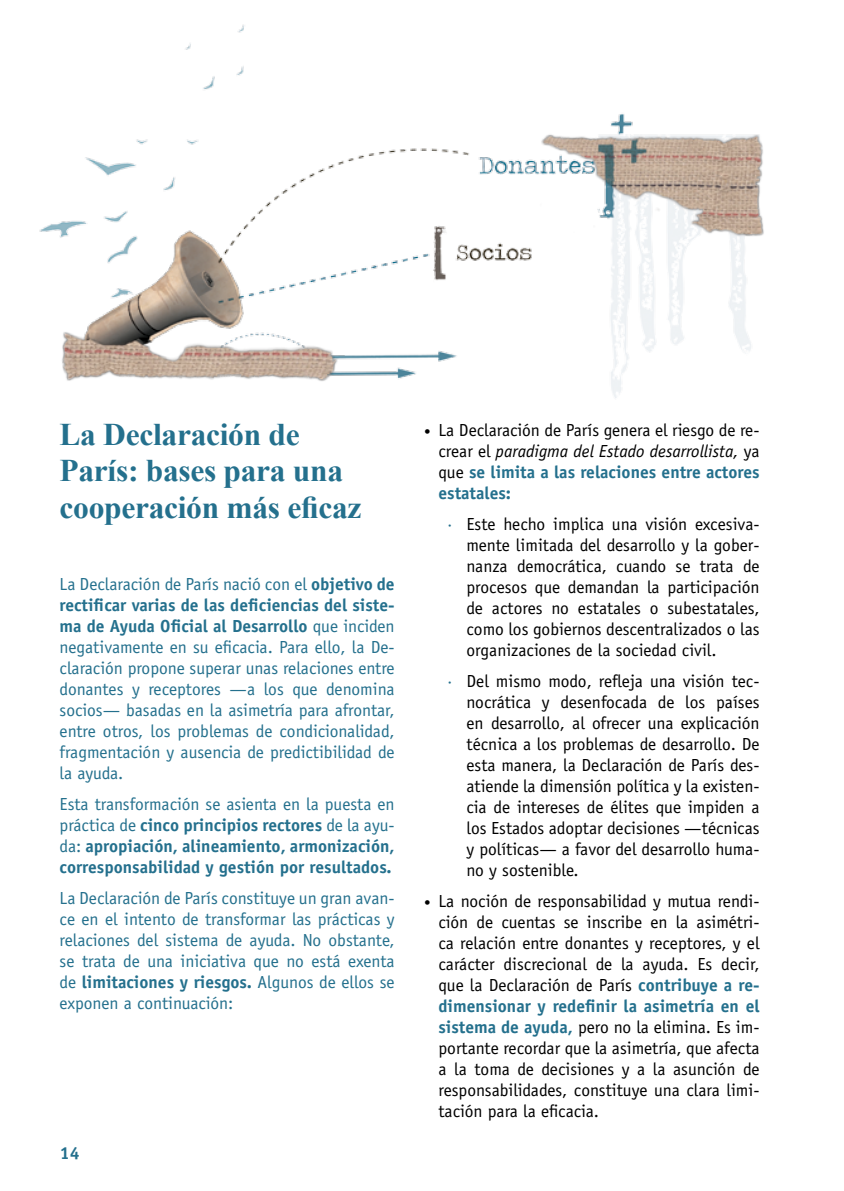
<style>
.page{position:relative;width:844px;height:1191px;background:#fff}
.page>*{position:absolute;margin:0;border:0;box-sizing:border-box;transform-origin:0 0}
.t1{font:700 31.5px/36.8px "Times New Roman";letter-spacing:-.01em;color:#24708d}
.t2{font:17.5px/21px "Officina Sans Std";color:#000;text-align:justify}
.t3{font:17.5px/21px "Officina Sans Std";color:#24708d;text-align:justify}
.t4{font:700 17.5px/21px "Officina Sans Std";color:#24708d;text-align:justify}
.s1{font-weight:700}
.s2{font-weight:400}
.s3{font-family:"Myriad Pro";font-weight:700}
.s4{font-style:italic}
.s5{font-weight:700;color:#24708d}
.s6{color:#24708d}
</style>
<div class="page">
<img style="left:39px;top:24px;width:725px;height:374px">
<h1 class="t1" style="left:60px;top:415px;width:303px">La Declaración de<br>París: bases para una cooperación más eficaz</h1>
<p class="t3" style="left:60px;top:573px;width:336px">La Declaración de París nació con el <span class="s1">objetivo de rectificar varias de las deficiencias del siste&shy;ma de Ayuda Oficial al Desarrollo</span> que inciden negativamente en su eficacia. Para ello, la De&shy;claración propone superar unas relaciones entre donantes y receptores —a los que denomina socios— basadas en la asimetría para afrontar, entre otros, los problemas de condicionalidad, fragmentación y ausencia de predictibilidad de la ayuda.</p>
<p class="t4" style="left:60px;top:793px;width:336px"><span class="s2">Esta transformación se asienta en la puesta en práctica de</span> cinco principios rectores <span class="s2">de la ayu&shy;da:</span> apropiación, alineamiento, armonización, corresponsabilidad y gestión por resultados.</p>
<p class="t3" style="left:60px;top:887px;width:336px">La Declaración de París constituye un gran avan&shy;ce en el intento de transformar las prácticas y relaciones del sistema de ayuda. No obstante, se trata de una iniciativa que no está exenta de <span class="s1">limitaciones y riesgos.</span> Algunos de ellos se exponen a continuación:</p>
<p class="t4" style="left:60px;top:1142px;width:21px">14</p>
<p class="t2" style="left:438px;top:419px;width:322px;text-indent:-14px"><span class="s3">•</span> La Declaración de París genera el riesgo de re&shy;crear el <span class="s4">paradigma del Estado desarrollista,</span> ya que <span class="s5">se limita a las relaciones entre actores estatales:</span></p>
<p class="t2" style="left:466px;top:513px;width:294px;text-indent:-21px"><span class="s6">·</span> Este hecho implica una visión excesiva&shy;mente limitada del desarrollo y la gober&shy;nanza democrática, cuando se trata de procesos que demandan la participación de actores no estatales o subestatales, como los gobiernos descentralizados o las organizaciones de la sociedad civil.</p>
<p class="t2" style="left:466px;top:670px;width:294px;text-indent:-21px"><span class="s6">·</span> Del mismo modo, refleja una visión tec&shy;nocrática y desenfocada de los países en desarrollo, al ofrecer una explicación técnica a los problemas de desarrollo. De esta manera, la Declaración de París des&shy;atiende la dimensión política y la existen&shy;cia de intereses de élites que impiden a los Estados adoptar decisiones —técnicas y políticas— a favor del desarrollo huma&shy;no y sostenible.</p>
<p class="t2" style="left:438px;top:890px;width:322px;text-indent:-14px"><span class="s3">•</span> La noción de responsabilidad y mutua rendi&shy;ción de cuentas se inscribe en la asimétri&shy;ca relación entre donantes y receptores, y el carácter discrecional de la ayuda. Es decir, que la Declaración de París <span class="s5">contribuye a re&shy;dimensionar y redefinir la asimetría en el sistema de ayuda,</span> pero no la elimina. Es im&shy;portante recordar que la asimetría, que afecta a la toma de decisiones y a la asunción de responsabilidades, constituye una clara limi&shy;tación para la eficacia.</p>
</div>
